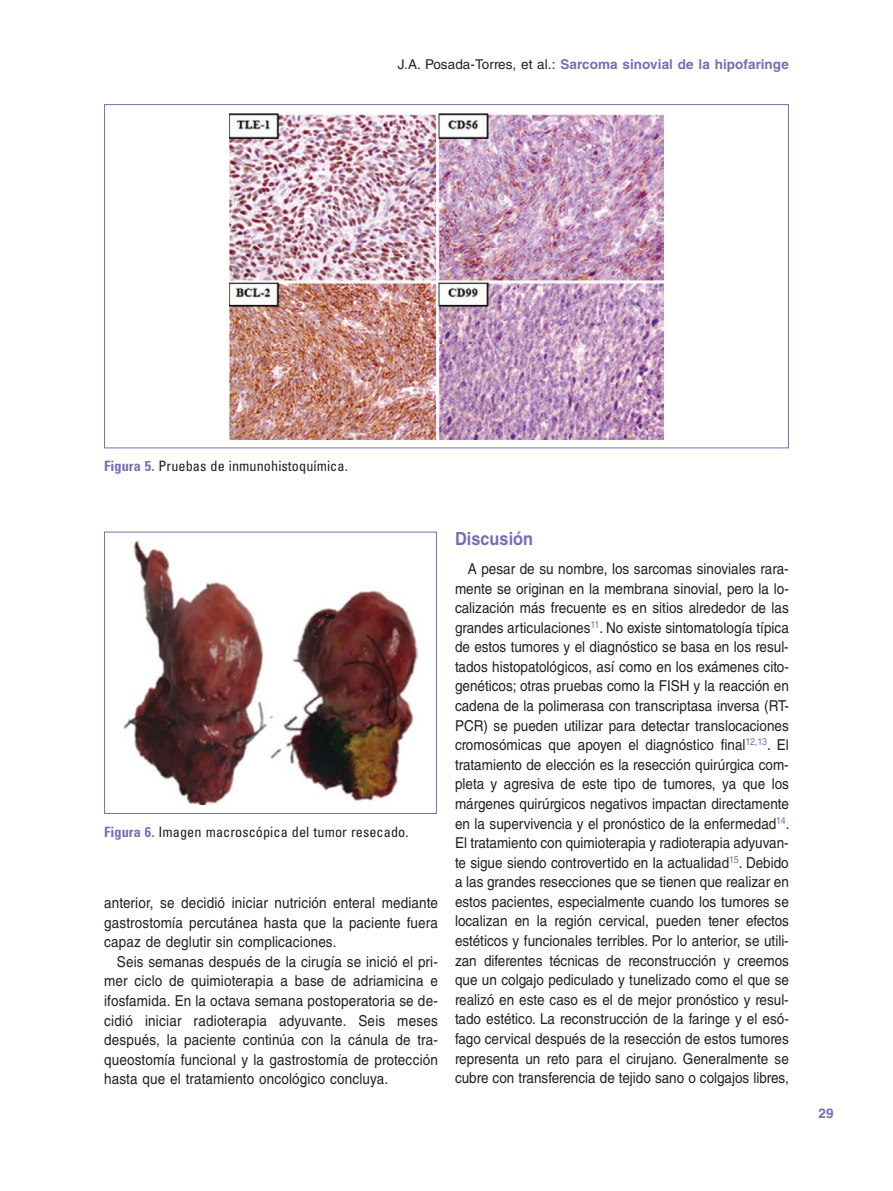
<style>
.page{position:relative;width:893px;height:1191px;background:#fff}
.page>*{position:absolute;margin:0;border:0;box-sizing:border-box;transform-origin:0 0}
.t1{font:700 18px "Helvetica LT Std";letter-spacing:.005em;color:#756fb3;scale:.9 1}
.t2{font:15px/19.6px "Helvetica LT Std";letter-spacing:.01em;color:#231f20;text-align:justify;scale:.9 1}
.t3{font:condensed 14.25px "Univers LT Std";letter-spacing:.005em;color:#231f20}
.t4{font:700 13.5px "Helvetica LT Std";letter-spacing:.005em;color:#756fb3}
.s1{font-weight:400;color:#231f20}
.s2{font-weight:700;color:#756fb3}
</style>
<div class="page">
<img style="left:230px;top:113px;width:433px;height:326px">
<img style="left:123px;top:541px;width:295px;height:263px">
<div style="left:104px;top:532px;width:333px;height:282px;border:1px solid #756fb3"></div>
<p class="t4" style="left:398px;top:56px;width:393px"><span class="s1">J.A. Posada-Torres, et al.:</span> Sarcoma sinovial de la hipofaringe</p>
<p class="t3" style="left:104px;top:457px;width:245px"><span class="s2">Figura 5.</span> Pruebas de inmunohistoquímica.</p>
<p class="t3" style="left:104px;top:823px;width:306px"><span class="s2">Figura 6.</span> Imagen macroscópica del tumor resecado.</p>
<p class="t2" style="left:104px;top:893px;width:372px">anterior, se decidió iniciar nutrición enteral mediante gastrostomía percutánea hasta que la paciente fuera capaz de deglutir sin complicaciones.</p>
<p class="t2" style="left:104px;top:951px;width:372px;text-indent:13px">Seis semanas después de la cirugía se inició el pri&shy;mer ciclo de quimioterapia a base de adriamicina e ifosfamida. En la octava semana postoperatoria se de&shy;cidió iniciar radioterapia adyuvante. Seis meses después, la paciente continúa con la cánula de tra&shy;queostomía funcional y la gastrostomía de protección hasta que el tratamiento oncológico concluya.</p>
<p class="t1" style="left:455px;top:527px;width:88px">Discusión</p>
<p class="t2" style="left:455px;top:559px;width:373px;text-indent:13px">A pesar de su nombre, los sarcomas sinoviales rara&shy;mente se originan en la membrana sinovial, pero la lo&shy;calización más frecuente es en sitios alrededor de las grandes articulaciones<sup>11</sup>. No existe sintomatología típica de estos tumores y el diagnóstico se basa en los resul&shy;tados histopatológicos, así como en los exámenes cito&shy;genéticos; otras pruebas como la FISH y la reacción en cadena de la polimerasa con transcriptasa inversa (RT-PCR) se pueden utilizar para detectar translocaciones cromosómicas que apoyen el diagnóstico final<sup>12,13</sup>. El tratamiento de elección es la resección quirúrgica com&shy;pleta y agresiva de este tipo de tumores, ya que los márgenes quirúrgicos negativos impactan directamente en la supervivencia y el pronóstico de la enfermedad<sup>14</sup>.<br>El tratamiento con quimioterapia y radioterapia adyuvan&shy;te sigue siendo controvertido en la actualidad<sup>15</sup>. Debido a las grandes resecciones que se tienen que realizar en estos pacientes, especialmente cuando los tumores se localizan en la región cervical, pueden tener efectos estéticos y funcionales terribles. Por lo anterior, se utili&shy;zan diferentes técnicas de reconstrucción y creemos que un colgajo pediculado y tunelizado como el que se realizó en este caso es el de mejor pronóstico y resul&shy;tado estético. La reconstrucción de la faringe y el esó&shy;fago cervical después de la resección de estos tumores representa un reto para el cirujano. Generalmente se cubre con transferencia de tejido sano o colgajos libres,</p>
<p class="t4" style="left:819px;top:1104px;width:17px">29</p>
</div>
